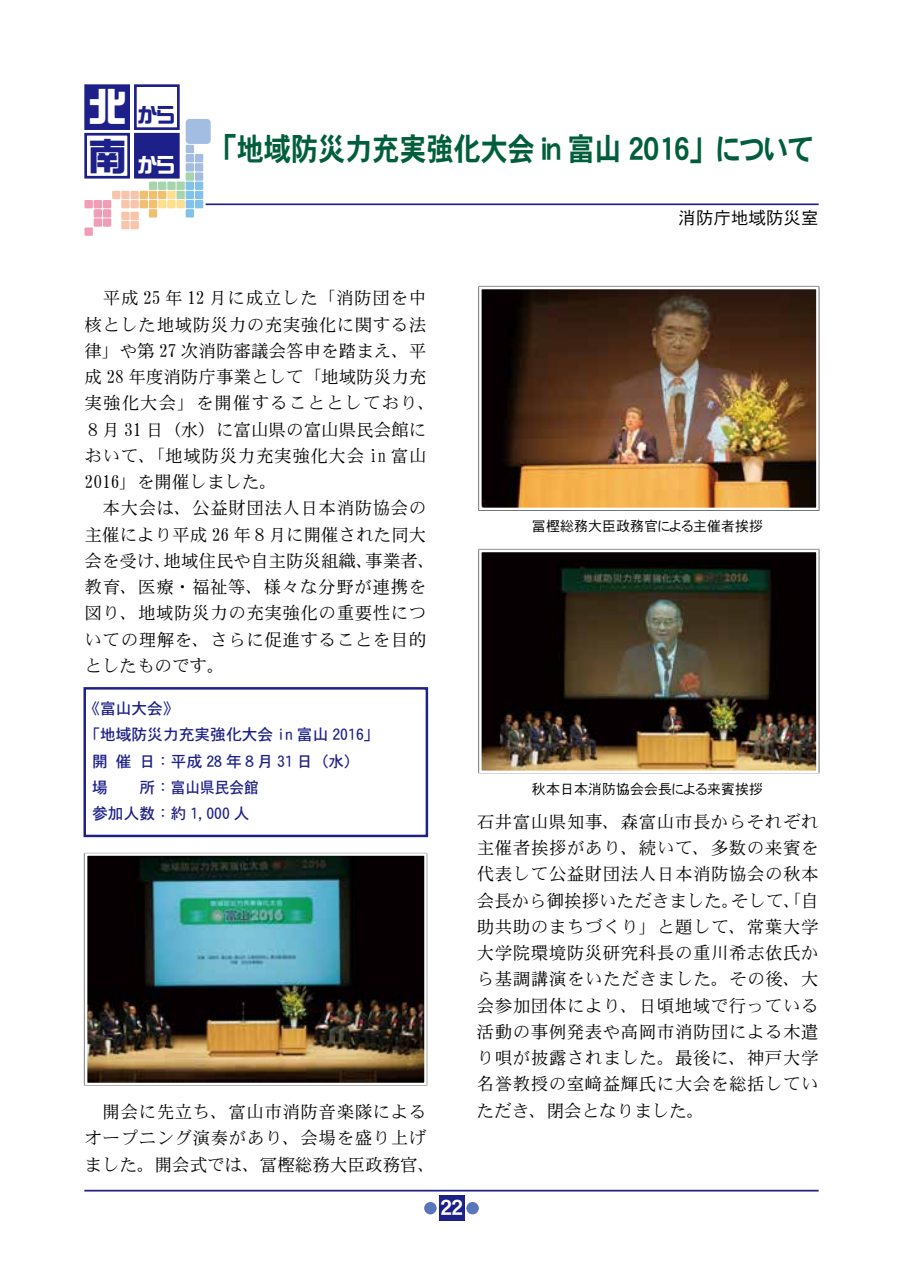
<style>
.page{position:relative;width:903px;height:1275px;background:#fff}
.page>*{position:absolute;margin:0;border:0;box-sizing:border-box;transform-origin:0 0}
.t1{font:38.5px "DF So Gei W9 WING RKSJ H";color:#fff}
.t2{font:38.5px "DF So Gei W9 WING RKSJ H";color:#1d2088}
.t3{font:31.5px "DFHS Gothic W7 WING RKSJ H";color:#005e3c;scale:.86 1}
.t4{font:21px "DFHS Gothic W7 WING RKSJ H";color:#fff}
.t5{font:20.12px "DF So Gei W9 WING RKSJ H";color:#fff}
.t6{font:20.12px "DF So Gei W9 WING RKSJ H";color:#1d2088}
.t7{font:17.5px/26.2px "DFHS Mincho W3 WIN RKSJ H";letter-spacing:.03em;color:#000}
.t8{font:17.5px "DFHS Gothic W3 WING RKSJ H";color:#000}
.t9{font:15.75px/26.2px "DFHS Gothic W5 WIN RKSJ H";color:#1d2088}
.t10{font:14px "DFHS Gothic W3 WING RKSJ H";color:#000}
</style>
<div class="page">
<hr style="left:84px;top:1190px;width:735px;height:1px;background:#1d2088">
<div style="left:439px;top:1196px;width:25px;height:25px;background:#1d2088"></div>
<div style="left:466px;top:1202px;width:13px;height:12px;background:#5976ba;border-radius:50%"></div>
<div style="left:424px;top:1202px;width:13px;height:12px;background:#5976ba;border-radius:50%"></div>
<div style="left:186px;top:145px;width:8px;height:8px;background:#a3bce2"></div>
<div style="left:186px;top:119px;width:25px;height:25px;background:#a3bce2;border-radius:4px"></div>
<div style="left:186px;top:154px;width:8px;height:8px;background:#a3bce2"></div>
<div style="left:195px;top:154px;width:8px;height:8px;background:#a3bce2"></div>
<div style="left:186px;top:163px;width:8px;height:9px;background:#a3bce2"></div>
<div style="left:195px;top:163px;width:8px;height:9px;background:#a3bce2"></div>
<div style="left:195px;top:172px;width:8px;height:9px;background:#a3bce2"></div>
<div style="left:176px;top:200px;width:9px;height:8px;background:#fddf90"></div>
<div style="left:167px;top:191px;width:9px;height:8px;background:#fddf90"></div>
<div style="left:167px;top:200px;width:9px;height:8px;background:#fddf90"></div>
<div style="left:158px;top:200px;width:8px;height:8px;background:#fddf90"></div>
<div style="left:186px;top:172px;width:8px;height:9px;background:#a5d4ad"></div>
<div style="left:176px;top:182px;width:9px;height:8px;background:#a5d4ad"></div>
<div style="left:176px;top:191px;width:9px;height:8px;background:#a5d4ad"></div>
<div style="left:167px;top:182px;width:9px;height:8px;background:#a5d4ad"></div>
<div style="left:158px;top:182px;width:8px;height:8px;background:#a5d4ad"></div>
<div style="left:149px;top:182px;width:8px;height:8px;background:#a5d4ad"></div>
<div style="left:130px;top:191px;width:9px;height:8px;background:#f8c5ac"></div>
<div style="left:130px;top:200px;width:9px;height:8px;background:#f8c5ac"></div>
<div style="left:130px;top:212px;width:9px;height:8px;background:#f8c5ac"></div>
<div style="left:121px;top:212px;width:9px;height:8px;background:#f8c5ac"></div>
<div style="left:130px;top:221px;width:9px;height:8px;background:#f8c5ac"></div>
<div style="left:121px;top:221px;width:9px;height:8px;background:#f8c5ac"></div>
<div style="left:121px;top:191px;width:9px;height:8px;background:#f8c5ac"></div>
<div style="left:112px;top:191px;width:8px;height:8px;background:#f8c5ac"></div>
<div style="left:121px;top:200px;width:9px;height:8px;background:#f8c5ac"></div>
<div style="left:103px;top:200px;width:8px;height:8px;background:#f19db5"></div>
<div style="left:103px;top:209px;width:8px;height:9px;background:#f19db5"></div>
<div style="left:94px;top:200px;width:8px;height:8px;background:#f19db5"></div>
<div style="left:84px;top:200px;width:9px;height:8px;background:#f19db5"></div>
<div style="left:84px;top:227px;width:9px;height:9px;background:#f19db5"></div>
<div style="left:94px;top:209px;width:8px;height:9px;background:#f19db5"></div>
<div style="left:103px;top:218px;width:8px;height:9px;background:#f19db5"></div>
<div style="left:94px;top:218px;width:8px;height:9px;background:#f19db5"></div>
<div style="left:158px;top:191px;width:8px;height:8px;background:#f1bf70"></div>
<div style="left:149px;top:191px;width:8px;height:8px;background:#f1bf70"></div>
<div style="left:149px;top:200px;width:8px;height:8px;background:#f1bf70"></div>
<div style="left:140px;top:191px;width:8px;height:8px;background:#f1bf70"></div>
<div style="left:140px;top:200px;width:8px;height:8px;background:#f1bf70"></div>
<div style="left:149px;top:209px;width:8px;height:9px;background:#f1bf70"></div>
<div style="left:186px;top:182px;width:8px;height:8px;background:#82c1ea"></div>
<div style="left:186px;top:191px;width:8px;height:8px;background:#82c1ea"></div>
<div style="left:195px;top:182px;width:8px;height:8px;background:#82c1ea"></div>
<div style="left:186px;top:200px;width:8px;height:8px;background:#82c1ea"></div>
<div style="left:195px;top:191px;width:8px;height:8px;background:#82c1ea"></div>
<div style="left:186px;top:209px;width:8px;height:9px;background:#82c1ea"></div>
<div style="left:195px;top:200px;width:8px;height:8px;background:#82c1ea"></div>
<div style="left:84px;top:84px;width:46px;height:46px;background:#1d2088;border:3px solid #1d2088"></div>
<div style="left:134px;top:84px;width:46px;height:46px;background:#fff;border:3px solid #1d2088"></div>
<div style="left:84px;top:133px;width:46px;height:46px;background:#fff;border:3px solid #1d2088"></div>
<div style="left:134px;top:133px;width:46px;height:46px;background:#1d2088;border:3px solid #1d2088"></div>
<hr style="left:206px;top:203px;width:613px;height:2px;background:#1d2088">
<img style="left:88px;top:856px;width:336px;height:226px">
<div style="left:85px;top:853px;width:342px;height:232px;border:2px solid #fff"></div>
<img style="left:482px;top:290px;width:334px;height:217px">
<div style="left:479px;top:287px;width:340px;height:223px;border:2px solid #fff"></div>
<img style="left:482px;top:553px;width:334px;height:217px">
<div style="left:479px;top:550px;width:340px;height:223px;border:2px solid #fff"></div>
<div style="left:83px;top:687px;width:345px;height:150px;border:2px solid #1d2088"></div>
<h1 class="t1" style="left:88px;top:87px;width:40px">北</h1>
<p class="t6" style="left:138px;top:105px;width:38px">から</p>
<h1 class="t2" style="left:88px;top:137px;width:40px">南</h1>
<h2 class="t3" style="left:223px;top:133px;width:687px">「地域防災力充実強化大会 in 富山 2016」について</h2>
<p class="t5" style="left:138px;top:154px;width:38px">から</p>
<p class="t8" style="left:679px;top:209px;width:141px">消防庁地域防災室</p>
<p class="t7" style="left:85px;top:285px;width:352px">　平成 25 年 12 月に成立した「消防団を中核とした地域防災力の充実強化に関する法律」や第 27 次消防審議会答申を踏まえ、平成 28 年度消防庁事業として「地域防災力充実強化大会」を開催することとしており、<br>８月 31 日（水）に富山県の富山県民会館において、「地域防災力充実強化大会 in 富山<br>2016」を開催しました。<br>　本大会は、公益財団法人日本消防協会の主催により平成 26 年８月に開催された同大会を受け、地域住民や自主防災組織、事業者、教育、医療・福祉等、様々な分野が連携を図り、地域防災力の充実強化の重要性についての理解を、さらに促進することを目的としたものです。</p>
<p class="t9" style="left:84px;top:696px;width:96px">《富山大会》</p>
<p class="t9" style="left:84px;top:722px;width:297px">「地域防災力充実強化大会 in 富山 2016」</p>
<p class="t9" style="left:92px;top:748px;width:269px">開 催 日：平成 28 年８月 31 日（水）</p>
<p class="t9" style="left:92px;top:774px;width:17px">場</p>
<p class="t9" style="left:92px;top:774px;width:168px;text-indent:47px">所：富山県民会館参加人数：約 1,000 人</p>
<p class="t7" style="left:85px;top:1099px;width:352px">　開会に先立ち、富山市消防音楽隊によるオープニング演奏があり、会場を盛り上げました。開会式では、冨樫総務大臣政務官、</p>
<p class="t4" style="left:440px;top:1197px;width:24px">22</p>
<p class="t4" style="left:435px;top:1205px;width:13px">1</p>
<p class="t10" style="left:532px;top:519px;width:232px">冨樫総務大臣政務官による主催者挨拶</p>
<p class="t10" style="left:532px;top:782px;width:232px">秋本日本消防協会会長による来賓挨拶</p>
<p class="t7" style="left:477px;top:809px;width:343px;text-align:justify">石井富山県知事、森富山市長からそれぞれ主催者挨拶があり、続いて、多数の来賓を代表して公益財団法人日本消防協会の秋本会長から御挨拶いただきました。そして、「自助共助のまちづくり」と題して、常葉大学大学院環境防災研究科長の重川希志依氏から基調講演をいただきました。その後、大会参加団体により、日頃地域で行っている活動の事例発表や高岡市消防団による木遣り唄が披露されました。最後に、神戸大学名誉教授の室﨑益輝氏に大会を総括していただき、閉会となりました。</p>
</div>
